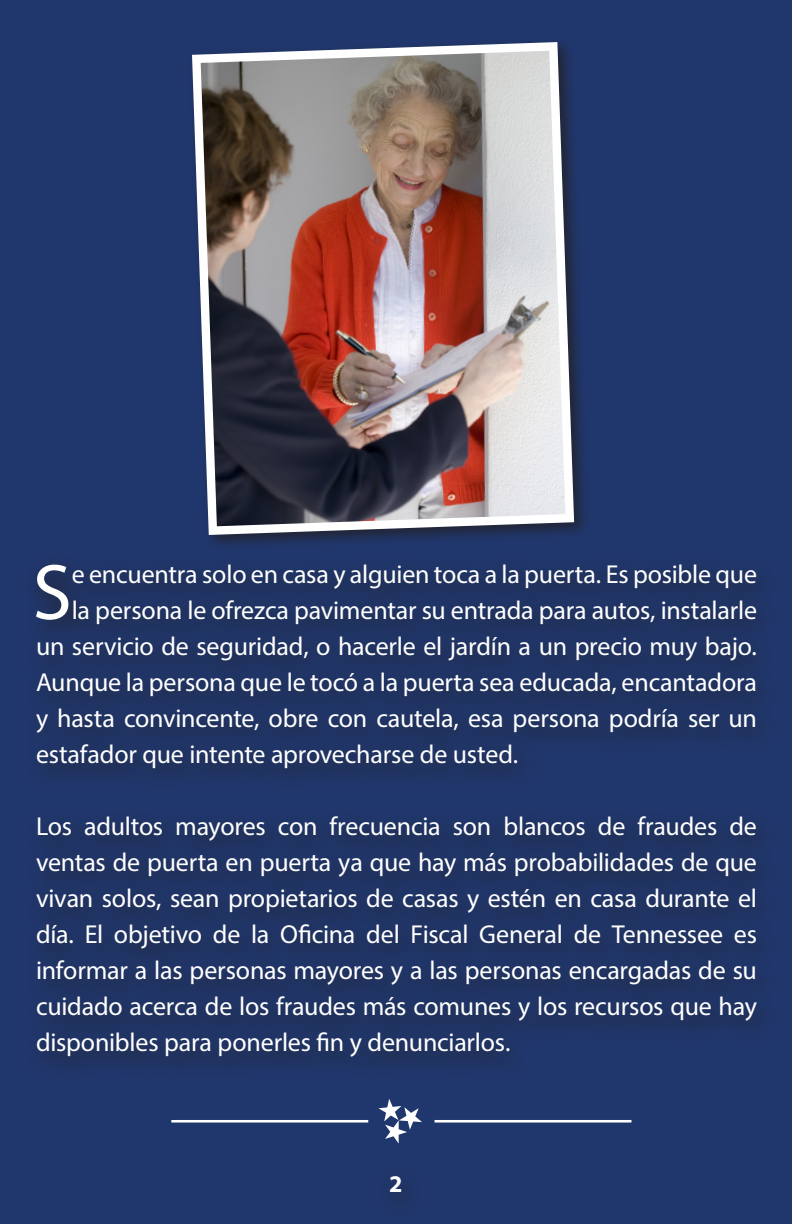
<style>
.page{position:relative;width:792px;height:1224px;background:#20376d}
.page>*{position:absolute;margin:0;border:0;box-sizing:border-box;transform-origin:0 0}
.t1{font:79.4px "Myriad Pro";color:#fff}
.t2{font:26px/36px "Myriad Pro";letter-spacing:-.005em;color:#fff;text-align:justify}
.t3{font:700 24px "Myriad Pro";color:#fff}
</style>
<div class="page">
<div style="left:22px;top:553px;width:758px;height:529px;background:#203463"></div>
<div style="left:187px;top:37px;width:404px;height:515px;background:#231f20;opacity:.75"></div>
<img style="left:188px;top:38px;width:390px;height:501px">
<svg style="left:378px;top:1099px;width:44px;height:45px"></svg>
<hr style="left:171px;top:1120px;width:197px;height:3px;background:#fff">
<hr style="left:435px;top:1120px;width:196px;height:3px;background:#fff">
<p class="t1" style="left:33px;top:543px;width:41px">S</p>
<p class="t2" style="left:72px;top:556px;width:687px">e encuentra solo en casa y alguien toca a la puerta. Es posible que</p>
<p class="t2" style="left:72px;top:592px;width:687px">la persona le ofrezca pavimentar su entrada para autos, instalarle</p>
<p class="t2" style="left:36px;top:628px;width:723px">un servicio de seguridad, o hacerle el jardín a un precio muy bajo.</p>
<p class="t2" style="left:36px;top:664px;width:723px">Aunque la persona que le tocó a la puerta sea educada, encantadora</p>
<p class="t2" style="left:36px;top:700px;width:723px">y hasta convincente, obre con cautela, esa persona podría ser un</p>
<p class="t2" style="left:36px;top:736px;width:484px">estafador que intente aprovecharse de usted.</p>
<p class="t2" style="left:36px;top:808px;width:723px">Los adultos mayores con frecuencia son blancos de fraudes de ventas de puerta en puerta ya que hay más probabilidades de que vivan solos, sean propietarios de casas y estén en casa durante el día. El objetivo de la Oficina del Fiscal General de Tennessee es informar a las personas mayores y a las personas encargadas de su cuidado acerca de los fraudes más comunes y los recursos que hay disponibles para ponerles fin y denunciarlos.</p>
<p class="t3" style="left:389px;top:1168px;width:15px">2</p>
</div>
